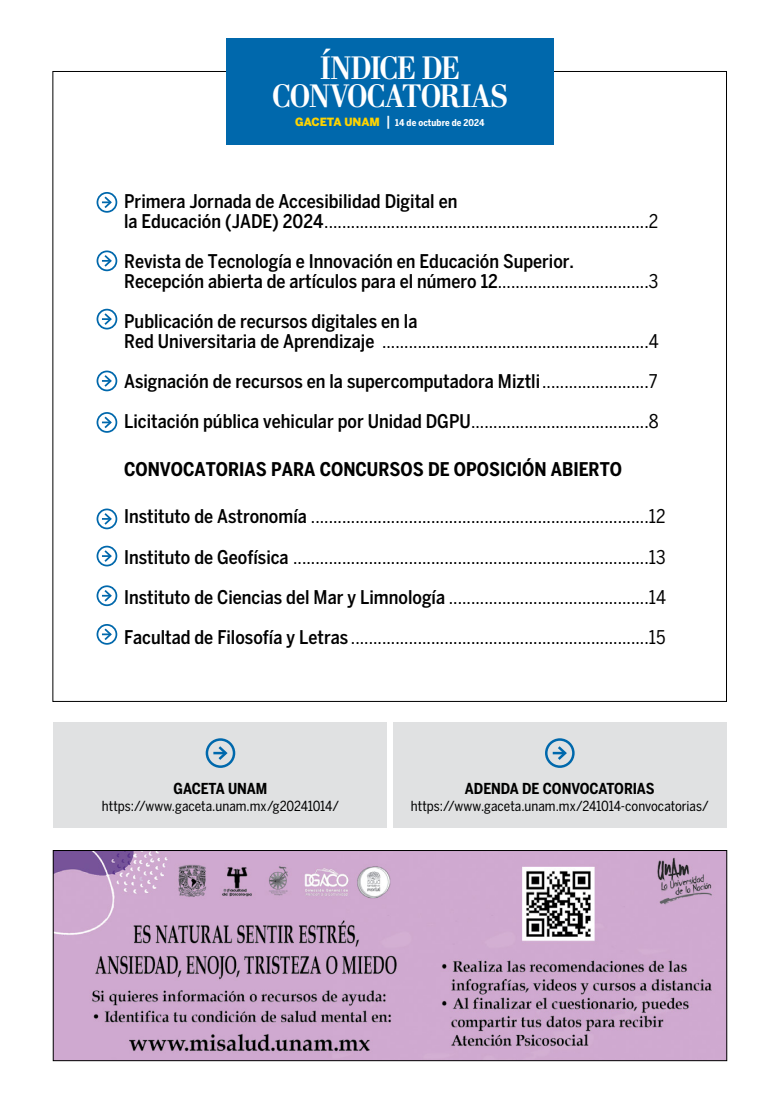
<style>
.page{position:relative;width:780px;height:1117px;background:#fff}
.page>*{position:absolute;margin:0;border:0;box-sizing:border-box;transform-origin:0 0}
.t1{font:700 32.5px/27.5px "Stilson";letter-spacing:-.005em;color:#fff;text-align:center}
.t2{font:18.75px/40px "Benton Sans Cond";color:#000}
.t3{font:500 18.75px/20px "Benton Sans Cond";color:#000}
.t4{font:700 18.75px "Benton Sans Cond";color:#000}
.t5{font:700 15px "Benton Sans Cond";letter-spacing:-.005em;color:#000}
.t6{font:13.75px "Benton Sans Cond";color:#000}
.t7{font:700 9.38px "Benton Sans Cond";letter-spacing:.01em;color:#fff}
.s1{font-family:"Benton Sans";font-weight:900;font-size:11.25px;color:#ffd400}
.s2{font-weight:500;font-size:13.75px}
.s3{font-weight:500}
.s4{font-weight:400}
</style>
<div class="page">
<div style="left:226px;top:38px;width:328px;height:107px;background:#0068ac"></div>
<div style="left:53px;top:722px;width:334px;height:105px;background:#e0e1e2"></div>
<svg style="left:213px;top:743px;width:16px;height:17px"></svg>
<div style="left:206px;top:738px;width:29px;height:29px;border:2px solid #0068ac;border-radius:50%"></div>
<div style="left:393px;top:722px;width:333px;height:105px;background:#e0e1e2"></div>
<svg style="left:552px;top:743px;width:16px;height:17px"></svg>
<div style="left:545px;top:738px;width:29px;height:29px;border:2px solid #0068ac;border-radius:50%"></div>
<svg style="left:102px;top:195px;width:11px;height:15px"></svg>
<div style="left:97px;top:192px;width:20px;height:21px;border:2px solid #0068ac;border-radius:50%"></div>
<svg style="left:102px;top:253px;width:11px;height:15px"></svg>
<div style="left:97px;top:250px;width:20px;height:21px;border:2px solid #0068ac;border-radius:50%"></div>
<svg style="left:102px;top:312px;width:11px;height:14px"></svg>
<div style="left:97px;top:309px;width:20px;height:20px;border:2px solid #0068ac;border-radius:50%"></div>
<svg style="left:102px;top:373px;width:11px;height:15px"></svg>
<div style="left:97px;top:370px;width:20px;height:21px;border:2px solid #0068ac;border-radius:50%"></div>
<svg style="left:102px;top:415px;width:11px;height:14px"></svg>
<div style="left:97px;top:412px;width:20px;height:20px;border:2px solid #0068ac;border-radius:50%"></div>
<svg style="left:102px;top:511px;width:11px;height:15px"></svg>
<div style="left:97px;top:508px;width:20px;height:21px;border:2px solid #0068ac;border-radius:50%"></div>
<svg style="left:102px;top:548px;width:11px;height:15px"></svg>
<div style="left:97px;top:545px;width:20px;height:21px;border:2px solid #0068ac;border-radius:50%"></div>
<svg style="left:102px;top:588px;width:11px;height:15px"></svg>
<div style="left:97px;top:585px;width:20px;height:21px;border:2px solid #0068ac;border-radius:50%"></div>
<svg style="left:102px;top:627px;width:11px;height:14px"></svg>
<div style="left:97px;top:624px;width:20px;height:20px;border:2px solid #0068ac;border-radius:50%"></div>
<img style="left:55px;top:852px;width:670px;height:206px">
<div style="left:53px;top:850px;width:674px;height:210px;border:1px solid #000"></div>
<h1 class="t1" style="left:272px;top:54px;width:236px">ÍNDICE DE<br>CONVOCATORIAS</h1>
<p class="t7" style="left:295px;top:117px;width:191px"><span class="s1">GACETA UNAM</span> <span class="s2">|</span> 14 de octubre de 2024</p>
<p class="t2" style="left:124px;top:191px;width:536px;line-height:20px"><span class="s3">Primera Jornada de Accesibilidad Digital en<br>la Educación (JADE) 2024</span>.........................................................................2</p>
<p class="t3" style="left:124px;top:251px;width:536px">Revista de Tecnología e Innovación en Educación Superior.<br>Recepción abierta de artículos para el número 12<span class="s4">..................................3</span></p>
<p class="t3" style="left:124px;top:311px;width:536px">Publicación de recursos digitales en la<br>Red Universitaria de Aprendizaje <span class="s4">............................................................4</span></p>
<p class="t3" style="left:124px;top:361px;width:536px;line-height:40px">Asignación de recursos en la supercomputadora Miztli<span class="s4">........................7<br></span>Licitación pública vehicular por Unidad DGPU<span class="s4">........................................8</span></p>
<p class="t4" style="left:124px;top:458px;width:499px">CONVOCATORIAS PARA CONCURSOS DE OPOSICIÓN ABIERTO</p>
<p class="t2" style="left:124px;top:496px;width:543px;text-align:justify"><span class="s3">Instituto de Astronomía</span> ............................................................................12<br><span class="s3">Instituto de Geofísica</span> ................................................................................13<br><span class="s3">Instituto de Ciencias del Mar y Limnología</span> .............................................14<br><span class="s3">Facultad de Filosofía y Letras</span> ...................................................................15</p>
<p class="t5" style="left:173px;top:779px;width:95px">GACETA UNAM</p>
<p class="t6" style="left:102px;top:797px;width:239px">https://www.gaceta.unam.mx/g20241014/</p>
<p class="t5" style="left:465px;top:779px;width:191px">ADENDA DE CONVOCATORIAS</p>
<p class="t6" style="left:411px;top:797px;width:299px">https://www.gaceta.unam.mx/241014-convocatorias/</p>
</div>
